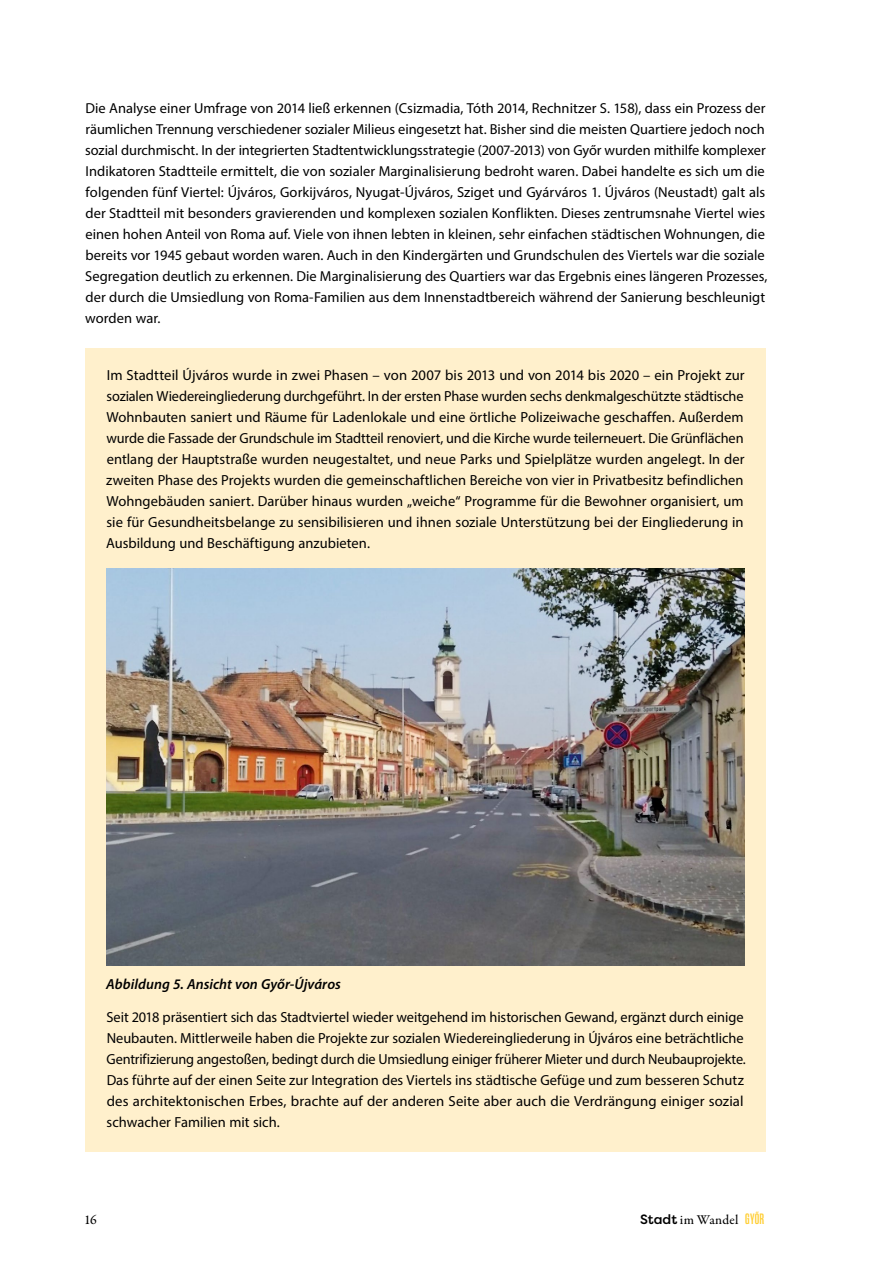
<style>
.page{position:relative;width:893px;height:1263px;background:#fff}
.page>*{position:absolute;margin:0;border:0;box-sizing:border-box;transform-origin:0 0}
.t1{font:14.7px/21px "Myriad Pro";color:#000;text-align:justify}
.t2{font:italic 600 14.7px "Myriad Pro";letter-spacing:.005em;color:#000}
.t3{font:14.55px/21px "Myriad Pro";color:#000}
.t4{font:500 13.5px "Garamond Premr Pro";letter-spacing:.015em;color:#000}
.s1{font-family:"Filson Pro"}
.s2{font-family:"Rama Gothic M";font-weight:600;font-size:15px;color:#ffce32}
</style>
<div class="page">
<div style="left:85px;top:348px;width:680px;height:803px;background:#fff0cc"></div>
<img style="left:106px;top:569px;width:638px;height:397px">
<p class="t3" style="left:85px;top:97px;width:684px">Die Analyse einer Umfrage von 2014 ließ erkennen (Csizmadia, Tóth 2014, Rechnitzer S. 158), dass ein Prozess der räumlichen Trennung verschiedener sozialer Milieus eingesetzt hat. Bisher sind die meisten Quartiere jedoch noch sozial durchmischt. In der integrierten Stadtentwicklungsstrategie (2007-2013) von Győr wurden mithilfe komplexer Indikatoren Stadtteile ermittelt, die von sozialer Marginalisierung bedroht waren. Dabei handelte es sich um die folgenden fünf Viertel: Újváros, Gorkijváros, Nyugat-Újváros, Sziget und Gyárváros 1. Újváros (Neustadt) galt als der Stadtteil mit besonders gravierenden und komplexen sozialen Konflikten. Dieses zentrumsnahe Viertel wies einen hohen Anteil von Roma auf. Viele von ihnen lebten in kleinen, sehr einfachen städtischen Wohnungen, die bereits vor 1945 gebaut worden waren. Auch in den Kindergärten und Grundschulen des Viertels war die soziale Segregation deutlich zu erkennen. Die Marginalisierung des Quartiers war das Ergebnis eines längeren Prozesses, der durch die Umsiedlung von Roma-Familien aus dem Innenstadtbereich während der Sanierung beschleunigt worden war.</p>
<p class="t1" style="left:106px;top:364px;width:640px">Im Stadtteil Újváros wurde in zwei Phasen – von 2007 bis 2013 und von 2014 bis 2020 – ein Projekt zur sozialen Wiedereingliederung durchgeführt. In der ersten Phase wurden sechs denkmalgeschützte städtische Wohnbauten saniert und Räume für Ladenlokale und eine örtliche Polizeiwache geschaffen. Außerdem wurde die Fassade der Grundschule im Stadtteil renoviert, und die Kirche wurde teilerneuert. Die Grünflächen entlang der Hauptstraße wurden neugestaltet, und neue Parks und Spielplätze wurden angelegt. In der zweiten Phase des Projekts wurden die gemeinschaftlichen Bereiche von vier in Privatbesitz befindlichen Wohngebäuden saniert. Darüber hinaus wurden „weiche“ Programme für die Bewohner organisiert, um sie für Gesundheitsbelange zu sensibilisieren und ihnen soziale Unterstützung bei der Eingliederung in Ausbildung und Beschäftigung anzubieten.</p>
<p class="t2" style="left:106px;top:975px;width:236px">Abbildung 5. Ansicht von Győr-Újváros</p>
<p class="t1" style="left:106px;top:1006px;width:641px;text-align:left">Seit 2018 präsentiert sich das Stadtviertel wieder weitgehend im historischen Gewand, ergänzt durch einige Neubauten. Mittlerweile haben die Projekte zur sozialen Wiedereingliederung in Újváros eine beträchtliche Gentrifizierung angestoßen, bedingt durch die Umsiedlung einiger früherer Mieter und durch Neubauprojekte.<br>Das führte auf der einen Seite zur Integration des Viertels ins städtische Gefüge und zum besseren Schutz des architektonischen Erbes, brachte auf der anderen Seite aber auch die Verdrängung einiger sozial schwacher Familien mit sich.</p>
<p class="t4" style="left:84px;top:1212px;width:14px">16</p>
<p class="t4" style="left:640px;top:1212px;width:126px"><span class="s1">Stadt</span> im Wandel <span class="s2">GYŐR</span></p>
</div>
